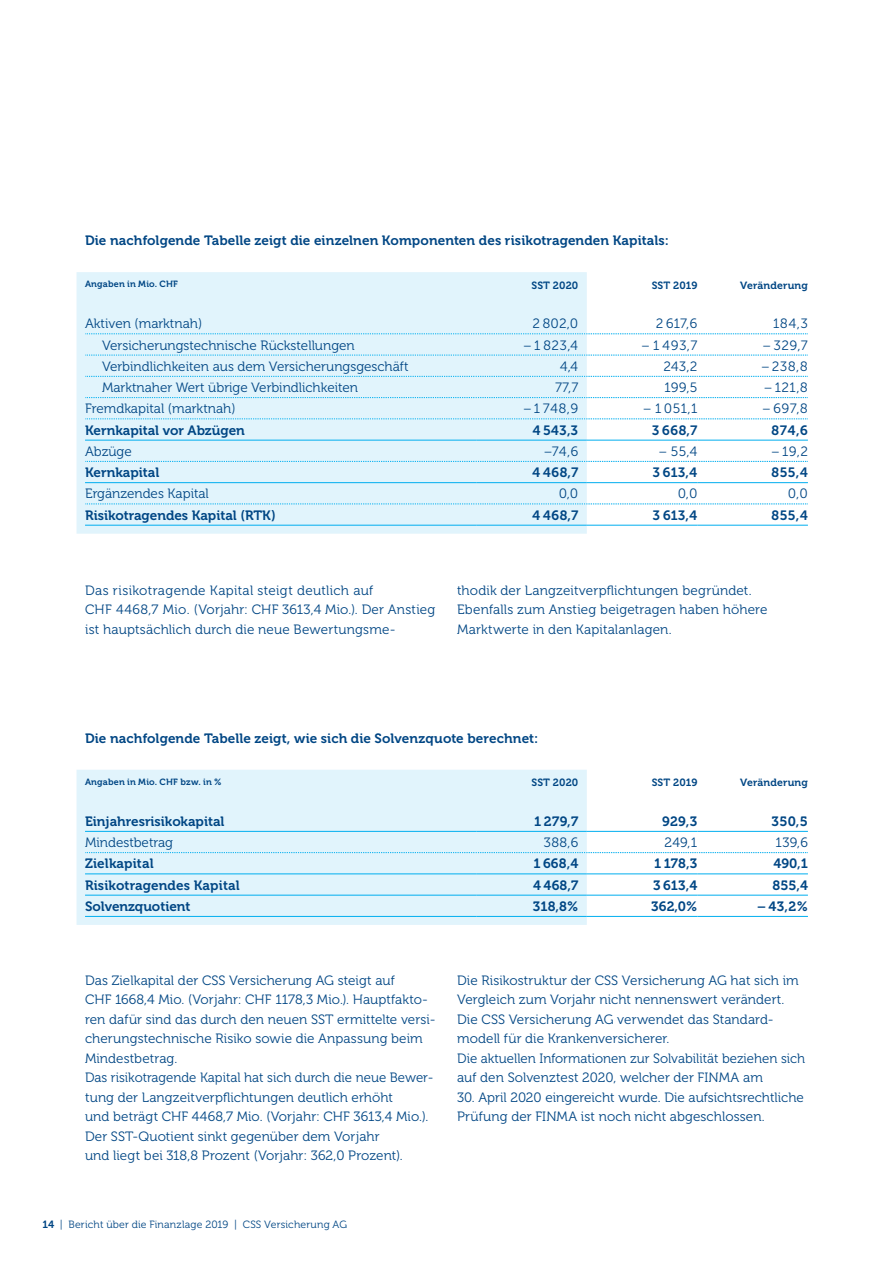
<style>
.page{position:relative;width:893px;height:1263px;background:#fff}
.page>*{position:absolute;margin:0;border:0;box-sizing:border-box;transform-origin:0 0}
.t1{font:13.5px/19.5px "Museo 300";letter-spacing:.005em;color:#004684}
.t2{font:13.5px "Museo 700";letter-spacing:.005em;color:#004684}
.t3{font:13.5px "Museo Sans 300";letter-spacing:.03em;color:#004684}
.t4{font:13.5px "Museo Sans 700";letter-spacing:.005em;color:#004684}
.t5{font:10.5px "Museo 700";letter-spacing:.01em;color:#004684}
.t6{font:10.5px "Museo 300";letter-spacing:.015em;color:#004684}
.t7{font:9px "Museo 700";letter-spacing:.02em;color:#004684}
.s1{font-family:"Museo 300"}
.s2{font-family:"Museo 700"}
</style>
<div class="page">
<div style="left:77px;top:272px;width:510px;height:262px;background:#e1f4fc"></div>
<svg style="left:85px;top:334px;width:723px;height:1px"></svg>
<svg style="left:85px;top:355px;width:723px;height:1px"></svg>
<svg style="left:85px;top:376px;width:723px;height:1px"></svg>
<svg style="left:85px;top:397px;width:723px;height:1px"></svg>
<svg style="left:85px;top:419px;width:723px;height:1px"></svg>
<hr style="left:85px;top:440px;width:391px;height:1px;background:#00aeef">
<hr style="left:476px;top:440px;width:111px;height:1px;background:#00aeef">
<hr style="left:587px;top:440px;width:110px;height:1px;background:#00aeef">
<hr style="left:697px;top:440px;width:111px;height:1px;background:#00aeef">
<svg style="left:85px;top:461px;width:723px;height:1px"></svg>
<hr style="left:85px;top:482px;width:391px;height:1px;background:#00aeef">
<hr style="left:476px;top:482px;width:111px;height:1px;background:#00aeef">
<hr style="left:587px;top:482px;width:110px;height:1px;background:#00aeef">
<hr style="left:697px;top:482px;width:111px;height:1px;background:#00aeef">
<svg style="left:85px;top:504px;width:723px;height:1px"></svg>
<hr style="left:476px;top:525px;width:111px;height:1px;background:#00aeef">
<hr style="left:587px;top:525px;width:110px;height:1px;background:#00aeef">
<hr style="left:697px;top:525px;width:111px;height:1px;background:#00aeef">
<hr style="left:85px;top:525px;width:391px;height:1px;background:#00aeef">
<div style="left:77px;top:770px;width:510px;height:155px;background:#e1f4fc"></div>
<hr style="left:85px;top:831px;width:391px;height:1px;background:#00aeef">
<hr style="left:476px;top:831px;width:111px;height:1px;background:#00aeef">
<hr style="left:587px;top:831px;width:110px;height:1px;background:#00aeef">
<hr style="left:697px;top:831px;width:111px;height:1px;background:#00aeef">
<svg style="left:85px;top:852px;width:723px;height:1px"></svg>
<hr style="left:85px;top:874px;width:391px;height:1px;background:#00aeef">
<hr style="left:476px;top:874px;width:111px;height:1px;background:#00aeef">
<hr style="left:587px;top:874px;width:110px;height:1px;background:#00aeef">
<hr style="left:697px;top:874px;width:111px;height:1px;background:#00aeef">
<hr style="left:85px;top:895px;width:391px;height:1px;background:#00aeef">
<hr style="left:476px;top:895px;width:111px;height:1px;background:#00aeef">
<hr style="left:587px;top:895px;width:110px;height:1px;background:#00aeef">
<hr style="left:697px;top:895px;width:111px;height:1px;background:#00aeef">
<hr style="left:476px;top:916px;width:111px;height:1px;background:#00aeef">
<hr style="left:587px;top:916px;width:110px;height:1px;background:#00aeef">
<hr style="left:697px;top:916px;width:111px;height:1px;background:#00aeef">
<hr style="left:85px;top:916px;width:391px;height:1px;background:#00aeef">
<p class="t2" style="left:85px;top:233px;width:585px">Die nachfolgende Tabelle zeigt die einzelnen Komponenten des risikotragenden Kapitals:</p>
<p class="t7" style="left:85px;top:279px;width:94px">Angaben in Mio. CHF</p>
<p class="t5" style="left:531px;top:279px;width:48px">SST 2020</p>
<p class="t5" style="left:652px;top:279px;width:47px">SST 2019</p>
<p class="t5" style="left:740px;top:279px;width:69px">Veränderung</p>
<p class="t1" style="left:85px;top:314px;width:119px">Aktiven (marktnah)</p>
<p class="t3" style="left:532px;top:316px;width:47px">2 802,0</p>
<p class="t3" style="left:656px;top:316px;width:43px">2 617,6</p>
<p class="t3" style="left:773px;top:316px;width:36px">184,3</p>
<p class="t1" style="left:102px;top:335px;width:254px">Versicherungstechnische Rückstellungen</p>
<p class="t3" style="left:523px;top:338px;width:57px"><span class="s1">–</span> 1 823,4</p>
<p class="t3" style="left:641px;top:338px;width:58px">– 1 493,7</p>
<p class="t3" style="left:763px;top:338px;width:47px"><span class="s1">–</span> 329,7</p>
<p class="t1" style="left:102px;top:357px;width:308px">Verbindlichkeiten aus dem Versicherungsgeschäft</p>
<p class="t3" style="left:560px;top:359px;width:20px">4,4</p>
<p class="t3" style="left:663px;top:359px;width:35px">243,2</p>
<p class="t3" style="left:761px;top:359px;width:48px"><span class="s1">–</span> 238,8</p>
<p class="t1" style="left:102px;top:378px;width:258px">Marktnaher Wert übrige Verbindlichkeiten</p>
<p class="t3" style="left:555px;top:380px;width:25px">77,7</p>
<p class="t3" style="left:664px;top:380px;width:34px">199,5</p>
<p class="t3" style="left:764px;top:380px;width:46px"><span class="s1">–</span> 121,8</p>
<p class="t1" style="left:85px;top:399px;width:152px">Fremdkapital (marktnah)</p>
<p class="t3" style="left:523px;top:401px;width:57px"><span class="s1">–</span> 1 748,9</p>
<p class="t3" style="left:642px;top:401px;width:57px">– 1 051,1</p>
<p class="t3" style="left:762px;top:401px;width:47px"><span class="s1">–</span> 697,8</p>
<p class="t2" style="left:85px;top:422px;width:161px">Kernkapital vor Abzügen</p>
<p class="t4" style="left:532px;top:422px;width:48px">4 543,3</p>
<p class="t4" style="left:652px;top:422px;width:47px">3 668,7</p>
<p class="t4" style="left:771px;top:422px;width:38px">874,6</p>
<p class="t1" style="left:85px;top:442px;width:48px">Abzüge</p>
<p class="t3" style="left:544px;top:444px;width:36px"><span class="s1">–</span>74,6</p>
<p class="t3" style="left:658px;top:444px;width:41px">– 55,4</p>
<p class="t3" style="left:771px;top:444px;width:38px"><span class="s1">–</span> 19,2</p>
<p class="t2" style="left:85px;top:465px;width:76px">Kernkapital</p>
<p class="t4" style="left:532px;top:465px;width:48px">4 468,7</p>
<p class="t4" style="left:653px;top:465px;width:46px">3 613,4</p>
<p class="t4" style="left:771px;top:465px;width:39px">855,4</p>
<p class="t1" style="left:85px;top:484px;width:125px">Ergänzendes Kapital</p>
<p class="t3" style="left:559px;top:486px;width:21px">0,0</p>
<p class="t3" style="left:678px;top:486px;width:21px">0,0</p>
<p class="t3" style="left:788px;top:486px;width:22px">0,0</p>
<p class="t2" style="left:85px;top:507px;width:192px">Risikotragendes Kapital (RTK)</p>
<p class="t4" style="left:532px;top:507px;width:48px">4 468,7</p>
<p class="t4" style="left:653px;top:507px;width:46px">3 613,4</p>
<p class="t4" style="left:771px;top:507px;width:39px">855,4</p>
<p class="t1" style="left:85px;top:580px;width:352px">Das risikotragende Kapital steigt deutlich auf<br>CHF 4468,7 Mio. (Vorjahr: CHF 3613,4 Mio.). Der Anstieg ist hauptsächlich durch die neue Bewertungsme--</p>
<p class="t1" style="left:457px;top:580px;width:312px">thodik der Langzeitverpflichtungen begründet.<br>Ebenfalls zum Anstieg beigetragen haben höhere<br>Marktwerte in den Kapitalanlagen.</p>
<p class="t2" style="left:85px;top:731px;width:455px">Die nachfolgende Tabelle zeigt, wie sich die Solvenzquote berechnet:</p>
<p class="t7" style="left:85px;top:777px;width:138px">Angaben in Mio. CHF bzw. in %</p>
<p class="t5" style="left:531px;top:777px;width:48px">SST 2020</p>
<p class="t5" style="left:652px;top:777px;width:47px">SST 2019</p>
<p class="t5" style="left:740px;top:777px;width:69px">Veränderung</p>
<p class="t2" style="left:85px;top:813px;width:141px">Einjahresrisikokapital</p>
<p class="t2" style="left:534px;top:813px;width:46px">1 279,7</p>
<p class="t2" style="left:662px;top:813px;width:37px">929,3</p>
<p class="t2" style="left:771px;top:813px;width:38px">350,5</p>
<p class="t1" style="left:85px;top:833px;width:89px">Mindestbetrag</p>
<p class="t1" style="left:544px;top:833px;width:36px">388,6</p>
<p class="t1" style="left:665px;top:833px;width:34px">249,1</p>
<p class="t1" style="left:775px;top:833px;width:34px">139,6</p>
<p class="t2" style="left:85px;top:856px;width:70px">Zielkapital</p>
<p class="t2" style="left:533px;top:856px;width:46px">1 668,4</p>
<p class="t2" style="left:654px;top:856px;width:45px">1 178,3</p>
<p class="t2" style="left:773px;top:856px;width:36px">490,1</p>
<p class="t2" style="left:85px;top:877px;width:156px">Risikotragendes Kapital</p>
<p class="t2" style="left:533px;top:877px;width:47px">4 468,7</p>
<p class="t2" style="left:653px;top:877px;width:46px">3 613,4</p>
<p class="t2" style="left:772px;top:877px;width:37px">855,4</p>
<p class="t2" style="left:85px;top:899px;width:107px">Solvenzquotient</p>
<p class="t2" style="left:533px;top:899px;width:47px">318,8%</p>
<p class="t2" style="left:651px;top:899px;width:48px">362,0%</p>
<p class="t2" style="left:757px;top:899px;width:52px">– 43,2%</p>
<p class="t1" style="left:85px;top:970px;width:352px">Das Zielkapital der CSS Versicherung AG steigt auf<br>CHF 1668,4 Mio. (Vorjahr: CHF 1178,3 Mio.). Hauptfakto&shy;ren dafür sind das durch den neuen SST ermittelte versi&shy;cherungstechnische Risiko sowie die Anpassung beim Mindestbetrag.<br>Das risikotragende Kapital hat sich durch die neue Bewer&shy;tung der Langzeitverpflichtungen deutlich erhöht<br>und beträgt CHF 4468,7 Mio. (Vorjahr: CHF 3613,4 Mio.).<br>Der SST- Quotient sinkt gegenüber dem Vorjahr<br>und liegt bei 318,8 Prozent (Vorjahr: 362,0 Prozent).</p>
<p class="t1" style="left:457px;top:970px;width:350px">Die Risikostruktur der CSS Versicherung AG hat sich im Vergleich zum Vorjahr nicht nennenswert verändert.<br>Die CSS Versicherung AG verwendet das Standard&shy;modell für die Krankenversicherer.<br>Die aktuellen Informationen zur Solvabilität beziehen sich auf den Solvenztest 2020, welcher der FINMA am</p>
<p class="t1" style="left:457px;top:1087px;width:348px">30. April 2020 eingereicht wurde. Die aufsichtsrechtliche<br>Prüfung der FINMA ist noch nicht abgeschlossen.</p>
<p class="t6" style="left:43px;top:1219px;width:306px"><span class="s2">14</span> | Bericht über die Finanzlage 2019 | CSS Versicherung AG</p>
</div>
